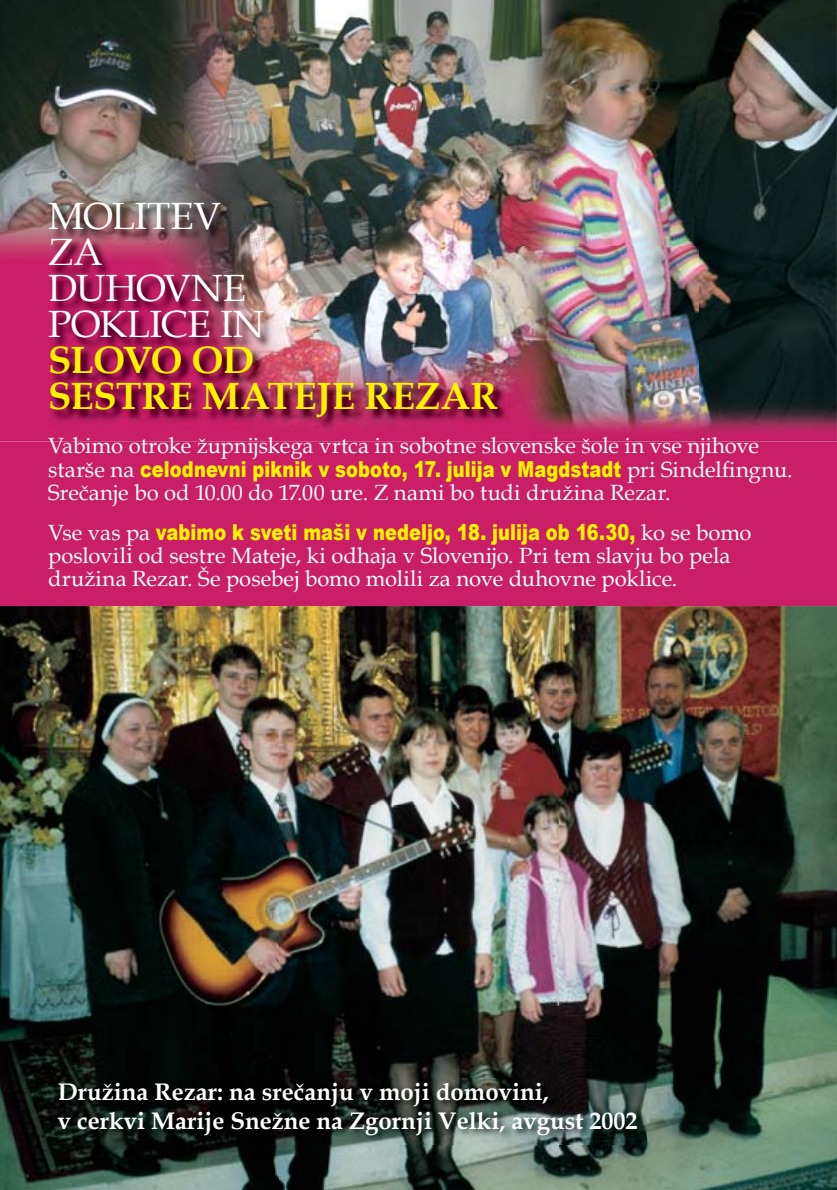
<style>
.page{position:relative;width:837px;height:1190px;background:#fff}
.page>*{position:absolute;margin:0;border:0;box-sizing:border-box;transform-origin:0 0}
.t1{font:38px/36px "Book Antiqua";letter-spacing:-.01em;color:#fff}
.t2{font:700 38px/36px "Book Antiqua";letter-spacing:-.005em;color:#fff200}
.t3{font:700 24px/28.8px "Book Antiqua";color:#fff}
.t4{font:22px/23.4px "Book Antiqua";color:#fff}
.t5{font:900 22px "Arial";color:#fff200;scale:.81 1}
.s1{font-family:"Book Antiqua";font-weight:400;color:#fff}
</style>
<div class="page">
<div style="left:0;top:442px;width:836px;height:164px;background:#c81f66"></div>
<img style="left:0;top:0;width:696px;height:247px">
<img style="left:696px;top:0;width:140px;height:442px">
<div style="left:0;top:247px;width:69px;height:195px;background:#c81f67"></div>
<img style="left:488px;top:247px;width:210px;height:195px">
<img style="left:69px;top:430px;width:419px;height:12px">
<img style="left:0;top:606px;width:836px;height:584px">
<img style="left:55px;top:1079px;width:591px;height:66px">
<img style="left:49px;top:201px;width:460px;height:229px">
<h1 class="t1" style="left:48px;top:199px;width:218px">MOLITEV<br>ZA<br>DUHOVNE<br>POKLICE IN</h1>
<h1 class="t2" style="left:48px;top:343px;width:451px">SLOVO OD<br>SESTRE MATEJE REZAR</h1>
<p class="t4" style="left:48px;top:435px;width:712px">Vabimo otroke župnijskega vrtca in sobotne slovenske šole in vse njihove</p>
<p class="t5" style="left:48px;top:453px;width:920px"><span class="s1">starše na</span> celodnevni piknik v soboto, 17. julija v Magdstadt <span class="s1">pri Sindelfingnu.</span></p>
<p class="t4" style="left:48px;top:481px;width:623px">Srečanje bo od 10.00 do 17.00 ure. Z nami bo tudi družina Rezar.</p>
<p class="t5" style="left:48px;top:515px;width:869px"><span class="s1">Vse vas pa</span> vabimo k sveti maši v nedeljo, 18. julija ob 16.30, <span class="s1">ko se bomo</span></p>
<p class="t4" style="left:48px;top:544px;width:683px">poslovili od sestre Mateje, ki odhaja v Slovenijo. Pri tem slavju bo pela družina Rezar. Še posebej bomo molili za nove duhovne poklice.</p>
<p class="t3" style="left:58px;top:1078px;width:581px">Družina Rezar: na srečanju v moji domovini,<br>v cerkvi Marije Snežne na Zgornji Velki, avgust 2002</p>
</div>
